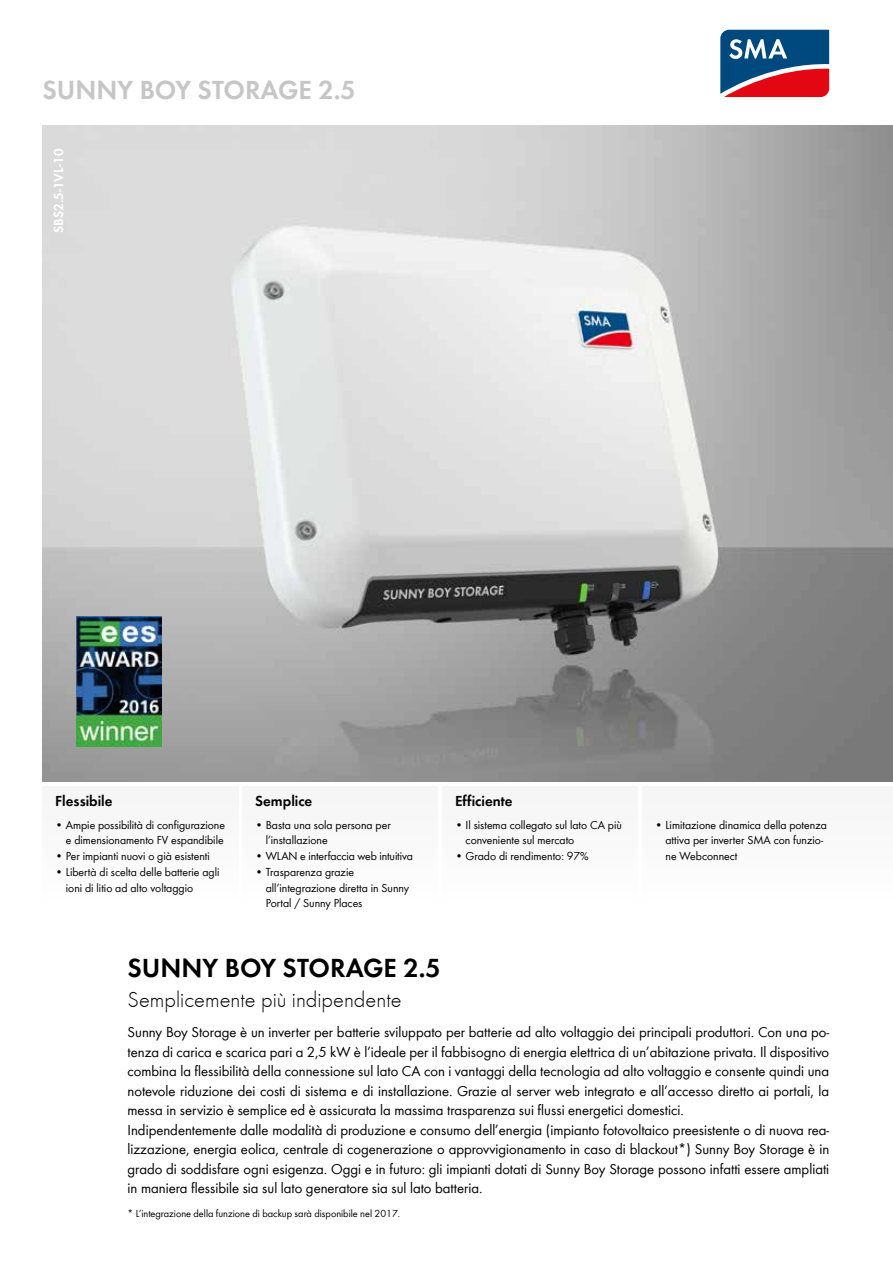
<style>
.page{position:relative;width:893px;height:1263px;background:#fff}
.page>*{position:absolute;margin:0;border:0;box-sizing:border-box;transform-origin:0 0}
.t1{font:600 27px "SMA Futura Global";color:#c6c6c6}
.t2{font:600 27px "SMA Futura Global";color:#000}
.t3{font:300 22.5px "SMA Futura Global";color:#000}
.t4{font:15px/19.5px "SMA Futura Global";color:#000}
.t5{font:600 15px "SMA Futura Global";color:#000}
.t6{font:600 13.5px "SMA Futura Global";color:#fff}
.t7{font:12px/15.8px "SMA Futura Global";color:#000}
.t8{font:10.5px "SMA Futura Global";color:#000}
</style>
<div class="page">
<svg style="left:720px;top:30px;width:109px;height:67px;background:#635174"></svg>
<img style="left:43px;top:125px;width:850px;height:657px">
<img style="left:77px;top:616px;width:85px;height:131px">
<div style="left:43px;top:787px;width:195px;height:119px;background:#f9f9f9"></div>
<div style="left:242px;top:787px;width:196px;height:119px;background:#f9f9f9"></div>
<div style="left:442px;top:787px;width:196px;height:119px;background:#f9f9f9"></div>
<div style="left:642px;top:787px;width:251px;height:119px;background:#f9f9f9"></div>
<h1 class="t1" style="left:43px;top:74px;width:315px">Sunny Boy STORAGE 2.5</h1>
<p class="t6" style="left:51px;top:233px;width:86px;rotate:-90deg">SBS2.5-1VL-10</p>
<p class="t5" style="left:55px;top:792px;width:59px">Flessibile</p>
<p class="t7" style="left:55px;top:816px;width:171px;text-align:right">• Ampie possibilità di configurazione e dimensionamento FV espandibile</p>
<p class="t7" style="left:55px;top:848px;width:156px">• Per impianti nuovi o già esistenti</p>
<p class="t7" style="left:66px;top:864px;width:155px;text-indent:-11px">• Libertà di scelta delle batterie agli ioni di litio ad alto voltaggio</p>
<p class="t5" style="left:255px;top:792px;width:59px">Semplice</p>
<p class="t7" style="left:266px;top:816px;width:126px;text-indent:-11px">• Basta una sola persona per l’installazione</p>
<p class="t7" style="left:255px;top:848px;width:159px">• WLAN e interfaccia web intuitiva</p>
<p class="t7" style="left:266px;top:864px;width:145px;text-indent:-11px">• Trasparenza grazie all’integrazione diretta in Sunny<br>Portal / Sunny Places</p>
<p class="t5" style="left:455px;top:792px;width:59px">Efficiente</p>
<p class="t7" style="left:466px;top:816px;width:158px;text-indent:-11px">• Il sistema collegato sul lato CA più conveniente sul mercato</p>
<p class="t7" style="left:455px;top:848px;width:135px">• Grado di rendimento: 97%</p>
<p class="t7" style="left:665px;top:816px;width:163px;text-indent:-11px">• Limitazione dinamica della potenza attiva per inverter SMA con funzio&shy;ne Webconnect</p>
<h1 class="t2" style="left:128px;top:952px;width:220px">Sunny Boy Storage</h1>
<h1 class="t2" style="left:403px;top:952px;width:39px">2.5</h1>
<h2 class="t3" style="left:128px;top:986px;width:275px">Semplicemente più indipendente</h2>
<p class="t4" style="left:128px;top:1022px;width:703px">Sunny Boy Storage è un inverter per batterie sviluppato per batterie ad alto voltaggio dei principali produttori. Con una po&shy;tenza di carica e scarica pari a 2,5 kW è l’ideale per il fabbisogno di energia elettrica di un’abitazione privata. Il dispositivo combina la flessibilità della connessione sul lato CA con i vantaggi della tecnologia ad alto voltaggio e consente quindi una notevole riduzione dei costi di sistema e di installazione. Grazie al server web integrato e all’accesso diretto ai portali, la messa in servizio è semplice ed è assicurata la massima trasparenza sui flussi energetici domestici.<br>Indipendentemente dalle modalità di produzione e consumo dell’energia (impianto fotovoltaico preesistente o di nuova rea&shy;lizzazione, energia eolica, centrale di cogenerazione o approvvigionamento in caso di blackout*) Sunny Boy Storage è in grado di soddisfare ogni esigenza. Oggi e in futuro: gli impianti dotati di Sunny Boy Storage possono infatti essere ampliati in maniera flessibile sia sul lato generatore sia sul lato batteria.</p>
<p class="t8" style="left:128px;top:1207px;width:274px">* L’integrazione della funzione di backup sarà disponibile nel 2017.</p>
</div>
